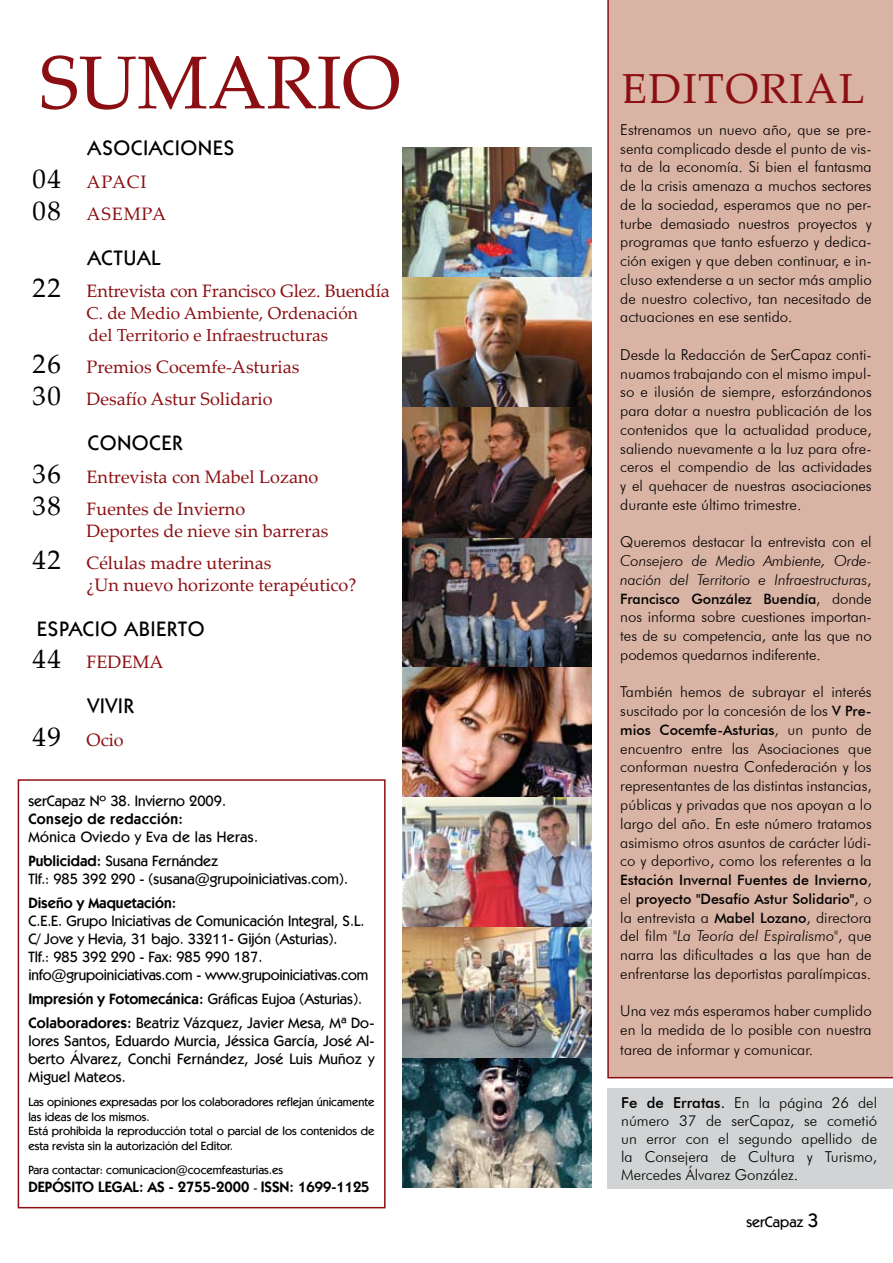
<style>
.page{position:relative;width:893px;height:1263px;background:#fff}
.page>*{position:absolute;margin:0;border:0;box-sizing:border-box;transform-origin:0 0}
.t1{font:75px "Palatino Linotype";color:#8b0f12}
.t2{font:42px "Palatino Linotype";letter-spacing:.035em;color:#8b0f12}
.t3{font:500 21px "Kabel IT Cby BT";letter-spacing:.05em;color:#000}
.t4{font:18px/32.4px "Palatino Linotype";color:#8b0f12}
.t5{font:18px/32.4px "Palatino Linotype";letter-spacing:.05em;color:#8b0f12}
.t6{font:17.25px/21.6px "Palatino Linotype";color:#8b0f12}
.t7{font:300 15px/18.8px "Futura BT";color:#000;text-align:justify}
.t8{font:500 15px/18px "Kabel IT Cby BT";color:#000}
.t9{font:italic 300 15px/18.8px "Futura BT";letter-spacing:-.005em;color:#000}
.t10{font:600 15px "Kabel IT Cby BT";color:#000}
.t11{font:500 15px/24px "Kabel IT Cby BT";letter-spacing:.025em;color:#000}
.t12{font:600 15px "Kabel IT Cby BT";letter-spacing:.025em;color:#000}
.t13{font:500 14.25px/18.8px "Futura BT";color:#000}
.t14{font:500 12px/14.4px "Kabel IT Cby BT";color:#000}
.s1{font-size:27px;color:#000}
.s2{font-weight:600}
.s3{font-weight:500;font-size:12px}
.s4{font-style:normal}
.s5{font-weight:300;font-size:15px}
.s6{font-weight:500;font-size:14.25px}
.s7{font-style:italic}
.s8{font-weight:500}
.s9{font-size:19.5px}
</style>
<div class="page">
<img style="left:402px;top:289px;width:190px;height:898px">
<div style="left:607px;top:0;width:286px;height:1078px;background:#d9b3a4"></div>
<div style="left:18px;top:779px;width:368px;height:429px;border:2px solid #8b0f12"></div>
<img style="left:402px;top:147px;width:190px;height:142px">
<div style="left:608px;top:1088px;width:285px;height:101px;background:#d1d3d4"></div>
<h1 class="t1" style="left:39px;top:30px;width:363px">SUMARIO</h1>
<h3 class="t3" style="left:88px;top:135px;width:148px">ASOCIACIONES</h3>
<p class="t5" style="left:33px;top:165px;width:135px"><span class="s1">04</span> Apaci<br><span class="s1">08</span> ASEMPA</p>
<h3 class="t3" style="left:88px;top:245px;width:74px">ACTUAL</h3>
<p class="t4" style="left:33px;top:274px;width:359px"><span class="s1">22</span> Entrevista con Francisco Glez. Buendía</p>
<p class="t6" style="left:87px;top:302px;width:273px">C. de Medio Ambiente, Ordenación del Territorio e Infraestructuras</p>
<p class="t4" style="left:33px;top:350px;width:268px"><span class="s1">26</span> Premios Cocemfe-Asturias<br><span class="s1">30</span> Desafío Astur Solidario</p>
<h3 class="t3" style="left:88px;top:430px;width:96px">CONOCER</h3>
<p class="t4" style="left:33px;top:460px;width:287px"><span class="s1">36</span> Entrevista con Mabel Lozano<br><span class="s1">38</span> Fuentes de Invierno</p>
<p class="t4" style="left:33px;top:514px;width:297px;text-indent:54px">Deportes de nieve sin barreras<br><span class="s1">42</span> Células madre uterinas</p>
<p class="t4" style="left:87px;top:568px;width:271px">¿Un nuevo horizonte terapéutico?</p>
<h3 class="t3" style="left:37px;top:616px;width:169px">ESPACIO ABIERTO</h3>
<p class="t4" style="left:33px;top:645px;width:132px"><span class="s1">44</span> FEDEMA</p>
<h3 class="t3" style="left:88px;top:693px;width:47px">VIVIR</h3>
<p class="t4" style="left:33px;top:723px;width:93px"><span class="s1">49</span> Ocio</p>
<p class="t8" style="left:28px;top:792px;width:199px">serCapaz Nº 38. Invierno 2009.</p>
<p class="t12" style="left:28px;top:810px;width:156px">Consejo de redacción:</p>
<p class="t11" style="left:28px;top:825px;width:231px">Mónica Oviedo y Eva de las Heras.<br><span class="s2">Publicidad:</span> Susana Fernández</p>
<p class="t8" style="left:28px;top:870px;width:321px">Tlf.: 985 392 290 - (susana@grupoiniciativas.com).</p>
<p class="t10" style="left:28px;top:894px;width:149px">Diseño y Maquetación:</p>
<p class="t8" style="left:28px;top:912px;width:341px">C.E.E. Grupo Iniciativas de Comunicación Integral, S.L.<br>C/ Jove y Hevia, 31 bajo. 33211- Gijón (Asturias).<br>Tlf.: 985 392 290 - Fax: 985 990 187. info@grupoiniciativas.com - www.grupoiniciativas.com</p>
<p class="t8" style="left:28px;top:987px;width:348px;line-height:24px"><span class="s2">Impresión y Fotomecánica:</span> Gráficas Eujoa (Asturias).<br><span class="s2">Colaboradores:</span> Beatriz Vázquez, Javier Mesa, Mª Do-</p>
<p class="t8" style="left:28px;top:1032px;width:348px;text-align:justify">lores Santos, Eduardo Murcia, Jéssica García, José Al&shy;berto Álvarez, Conchi Fernández, José Luis Muñoz y Miguel Mateos.</p>
<p class="t14" style="left:28px;top:1095px;width:348px">Las opiniones expresadas por los colaboradores reflejan únicamente las ideas de los mismos.<br>Está prohibida la reproducción total o parcial de los contenidos de esta revista sin la autorización del Editor.</p>
<p class="t14" style="left:28px;top:1162px;width:256px">Para contactar: comunicacion@cocemfeasturias.es</p>
<p class="t10" style="left:28px;top:1177px;width:343px">DEPÓSITO LEGAL: AS - 2755-2000 <span class="s3">-</span> ISSN: 1699-1125</p>
<h2 class="t2" style="left:621px;top:59px;width:245px">EDITORIAL</h2>
<p class="t7" style="left:620px;top:120px;width:253px">Estrenamos un nuevo año, que se pre&shy;senta complicado desde el punto de vis&shy;ta de la economía. Si bien el fantasma de la crisis amenaza a muchos sectores de la sociedad, esperamos que no per&shy;turbe demasiado nuestros proyectos y programas que tanto esfuerzo y dedica&shy;ción exigen y que deben continuar, e in&shy;cluso extenderse a un sector más amplio de nuestro colectivo, tan necesitado de actuaciones en ese sentido.</p>
<p class="t7" style="left:620px;top:345px;width:253px">Desde la Redacción de SerCapaz conti&shy;nuamos trabajando con el mismo impul&shy;so e ilusión de siempre, esforzándonos para dotar a nuestra publicación de los contenidos que la actualidad produce, saliendo nuevamente a la luz para ofre&shy;ceros el compendio de las actividades y el quehacer de nuestras asociaciones durante este último trimestre.</p>
<p class="t7" style="left:620px;top:533px;width:253px">Queremos destacar la entrevista con el</p>
<p class="t9" style="left:620px;top:551px;width:253px">Consejero de Medio Ambiente, Orde&shy;nación del Territorio e Infraestructuras<span class="s4">,</span></p>
<p class="t13" style="left:620px;top:589px;width:253px">Francisco González Buendía<span class="s5">, donde</span></p>
<p class="t7" style="left:620px;top:608px;width:253px">nos informa sobre cuestiones importan&shy;tes de su competencia, ante las que no podemos quedarnos indiferente.</p>
<p class="t7" style="left:620px;top:683px;width:253px">También hemos de subrayar el interés suscitado por la concesión de los <span class="s6">V Pre-</span></p>
<p class="t13" style="left:620px;top:720px;width:253px">mios Cocemfe-Asturias<span class="s5">, un punto de</span></p>
<p class="t7" style="left:620px;top:739px;width:253px">encuentro entre las Asociaciones que conforman nuestra Confederación y los representantes de las distintas instancias, públicas y privadas que nos apoyan a lo largo del año. En este número tratamos asimismo otros asuntos de carácter lúdi&shy;co y deportivo, como los referentes a la</p>
<p class="t13" style="left:620px;top:870px;width:253px">Estación Invernal Fuentes de Invierno<span class="s5">, el</span> proyecto "Desafío Astur Solidario"<span class="s5">, o</span></p>
<p class="t7" style="left:620px;top:908px;width:253px">la entrevista a <span class="s6">Mabel Lozano</span>, directora del film <span class="s7">"La Teoría del Espiralismo"</span>, que narra las dificultades a las que han de enfrentarse las deportistas paralímpicas.</p>
<p class="t7" style="left:620px;top:1001px;width:253px;line-height:19.2px">Una vez más esperamos haber cumplido en la medida de lo posible con nuestra tarea de informar y comunicar.</p>
<p class="t7" style="left:621px;top:1093px;width:257px;line-height:18px"><span class="s8">Fe de Erratas.</span> En la página 26 del número 37 de serCapaz, se cometió un error con el segundo apellido de la Consejera de Cultura y Turismo, Mercedes Álvarez González.</p>
<p class="t8" style="left:746px;top:1212px;width:74px">serCapaz <span class="s9">3</span></p>
</div>
